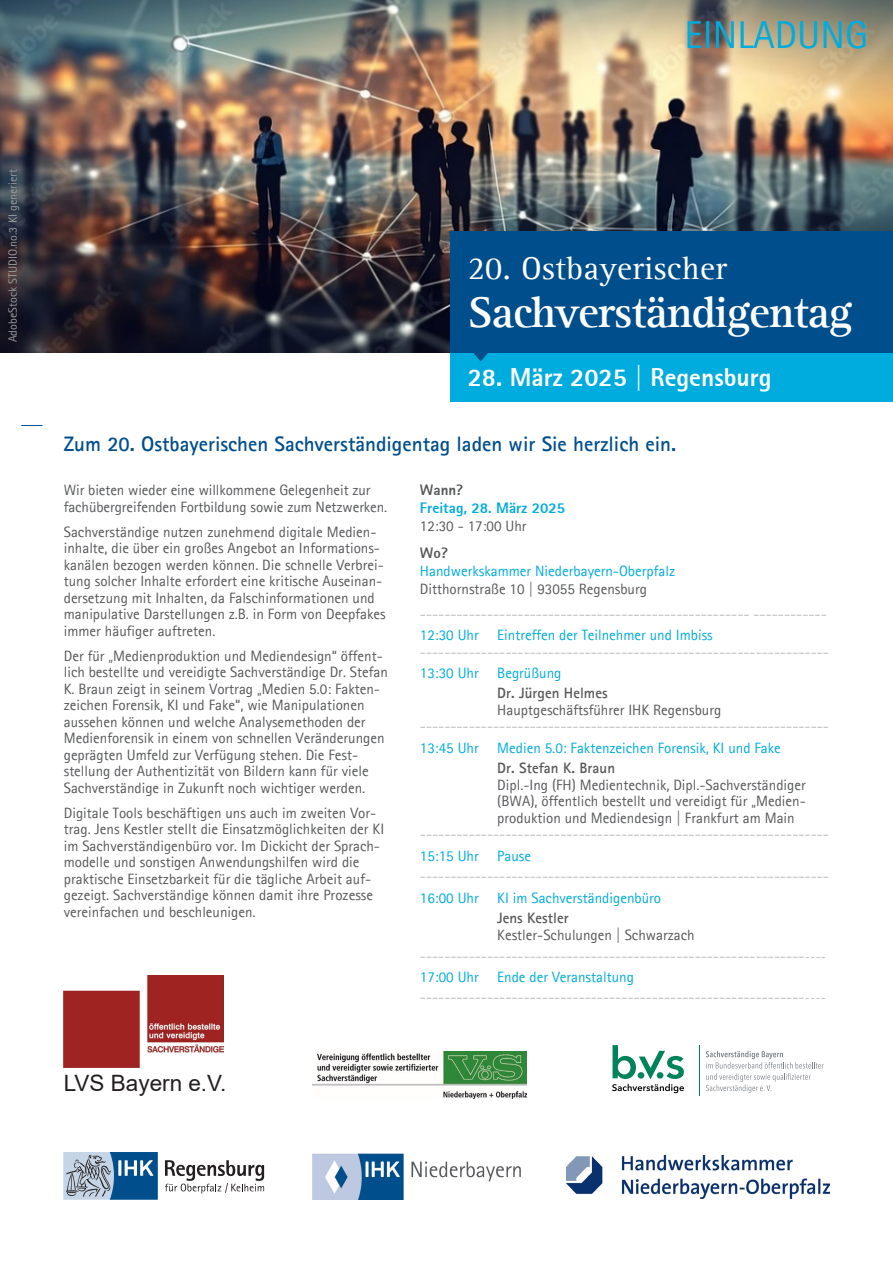
<style>
.page{position:relative;width:893px;height:1263px;background:#fff}
.page>*{position:absolute;margin:0;border:0;box-sizing:border-box;transform-origin:0 0}
.t1{font:700 45px "Agfa Rotis Serif";letter-spacing:-.025em;color:#fff}
.t2{font:39px "Agfa Rotis Sans Serif";color:#00acdd}
.t3{font:33px "Agfa Rotis Serif";letter-spacing:.01em;color:#fff}
.t4{font:800 25.5px "Agfa Rotis Sans Serif";color:#fff}
.t5{font:22.5px "Arial";color:#231f20}
.t6{font:700 21px "Agfa Rotis Sans Serif";color:#004f8c}
.t7{font:15px/16.5px "Agfa Rotis Sans Serif";color:#57585a}
.t8{font:15px "Agfa Rotis Sans Serif";color:#b8b9bc}
.t9{font:15px "Agfa Rotis Sans Serif";color:#00acdd}
.t10{font:800 15px "Agfa Rotis Sans Serif";color:#00acdd}
.t11{font:800 15px "Agfa Rotis Sans Serif";color:#57585a}
.t12{font:12px "Agfa Rotis Sans Serif";color:#97999c}
.s1{font-weight:700}
.s2{font-family:"Minion Pro"}
</style>
<div class="page">
<img style="left:0;top:0;width:893px;height:353px">
<div style="left:451px;top:353px;width:442px;height:48px;background:#00acdd"></div>
<div style="left:451px;top:231px;width:442px;height:122px;background:#004f8c"></div>
<svg style="left:473px;top:353px;width:15px;height:8px"></svg>
<svg style="left:64px;top:1152px;width:93px;height:47px;background:#668dad"></svg>
<svg style="left:165px;top:1160px;width:99px;height:34px"></svg>
<img style="left:313px;top:1051px;width:214px;height:47px">
<svg style="left:612px;top:1045px;width:72px;height:48px"></svg>
<hr style="left:699px;top:1045px;width:1px;height:50px;background:#00825a">
<svg style="left:706px;top:1051px;width:117px;height:42px"></svg>
<img style="left:313px;top:1153px;width:208px;height:46px">
<img style="left:567px;top:1155px;width:262px;height:43px">
<img style="left:64px;top:976px;width:160px;height:91px">
<svg style="left:21px;top:425px;width:22px;height:1px"></svg>
<p class="t2" style="left:685px;top:12px;width:185px">EINLADUNG</p>
<p class="t12" style="left:6px;top:342px;width:175px;rotate:-90deg">AdobeStock STUDIO.no.3 KI generiert</p>
<p class="t3" style="left:468px;top:249px;width:260px">20. Ostbayerischer</p>
<p class="t1" style="left:468px;top:285px;width:386px">Sachverständigentag</p>
<p class="t4" style="left:468px;top:361px;width:305px">28. März 2025 | Regensburg</p>
<p class="t6" style="left:64px;top:430px;width:614px">Zum 20. Ostbayerischen Sachverständigentag laden wir Sie herzlich ein.</p>
<p class="t7" style="left:64px;top:482px;width:325px">Wir bieten wieder eine willkommene Gelegenheit zur fachübergreifenden Fortbildung sowie zum Netzwerken.</p>
<p class="t7" style="left:64px;top:523px;width:323px">Sachverständige nutzen zunehmend digitale Medien&shy;inhalte, die über ein großes Angebot an Informations&shy;kanälen bezogen werden können. Die schnelle Verbrei&shy;tung solcher Inhalte erfordert eine kritische Auseinan&shy;dersetzung mit Inhalten, da Falschinformationen und manipulative Darstellungen z.B. in Form von Deepfakes immer häufiger auftreten.</p>
<p class="t7" style="left:64px;top:647px;width:326px">Der für „Medienproduktion und Mediendesign“ öffent&shy;lich bestellte und vereidigte Sachverständige Dr. Stefan K. Braun zeigt in seinem Vortrag „Medien 5.0: Fakten&shy;zeichen Forensik, KI und Fake“, wie Manipulationen aussehen können und welche Analysemethoden der Medienforensik in einem von schnellen Veränderungen geprägten Umfeld zur Verfügung stehen. Die Fest&shy;stellung der Authentizität von Bildern kann für viele Sachverständige in Zukunft noch wichtiger werden.</p>
<p class="t7" style="left:64px;top:804px;width:322px">Digitale Tools beschäftigen uns auch im zweiten Vor&shy;trag. Jens Kestler stellt die Einsatzmöglichkeiten der KI im Sachverständigenbüro vor. Im Dickicht der Sprach&shy;modelle und sonstigen Anwendungshilfen wird die praktische Einsetzbarkeit für die tägliche Arbeit auf&shy;gezeigt. Sachverständige können damit ihre Prozesse vereinfachen und beschleunigen.</p>
<p class="t5" style="left:64px;top:1067px;width:164px">LVS Bayern e.V.</p>
<p class="t11" style="left:420px;top:481px;width:45px">Wann?</p>
<p class="t10" style="left:420px;top:499px;width:147px">Freitag, 28. März 2025</p>
<p class="t7" style="left:420px;top:518px;width:108px">12:30 - 17:00 Uhr</p>
<p class="t11" style="left:420px;top:543px;width:30px">Wo?</p>
<p class="t9" style="left:420px;top:562px;width:257px">Handwerkskammer Niederbayern-Oberpfalz</p>
<p class="t7" style="left:420px;top:580px;width:229px">Ditthornstraße 10 | 93055 Regensburg</p>
<p class="t8" style="left:420px;top:605px;width:408px">------------------------------------------------------ ------------</p>
<p class="t9" style="left:420px;top:626px;width:294px">12:30 Uhr Eintreffen der Teilnehmer und Imbiss</p>
<p class="t8" style="left:420px;top:642px;width:411px">-------------------------------------------------------------------</p>
<p class="t9" style="left:420px;top:664px;width:143px">13:30 Uhr Begrüßung</p>
<p class="t7" style="left:497px;top:685px;width:226px"><span class="s1">Dr. Jürgen Helmes<br></span>Hauptgeschäftsführer IHK Regensburg</p>
<p class="t8" style="left:420px;top:717px;width:411px">-------------------------------------------------------------------</p>
<p class="t9" style="left:420px;top:739px;width:362px">13:45 Uhr Medien 5.0: Faktenzeichen Forensik, KI und Fake</p>
<p class="t7" style="left:497px;top:760px;width:310px"><span class="s1">Dr. Stefan K. Braun<br></span>Dipl.-Ing (FH) Medientechnik, Dipl.-Sachverständiger (BWA), öffentlich bestellt und vereidigt für „Medien&shy;produktion und Mediendesign | Frankfurt am Main</p>
<p class="t8" style="left:420px;top:825px;width:411px">-------------------------------------------------------------------</p>
<p class="t9" style="left:420px;top:846px;width:113px">15:15 Uhr Pause</p>
<p class="t8" style="left:420px;top:867px;width:411px">-------------------------------------------------------------------</p>
<p class="t9" style="left:420px;top:888px;width:243px">16:00 Uhr KI im Sachverständigenbüro</p>
<p class="t7" style="left:497px;top:910px;width:199px"><span class="s1">Jens Kestler<br></span>Kestler-Schulungen | Schwarzach</p>
<p class="t8" style="left:420px;top:946px;width:408px">---------------------------------------------------------------<span class="s2">----</span></p>
<p class="t9" style="left:420px;top:968px;width:215px">17:00 Uhr Ende der Veranstaltung</p>
<p class="t8" style="left:420px;top:988px;width:408px">---------------------------------------------------------------<span class="s2">----</span></p>
</div>
